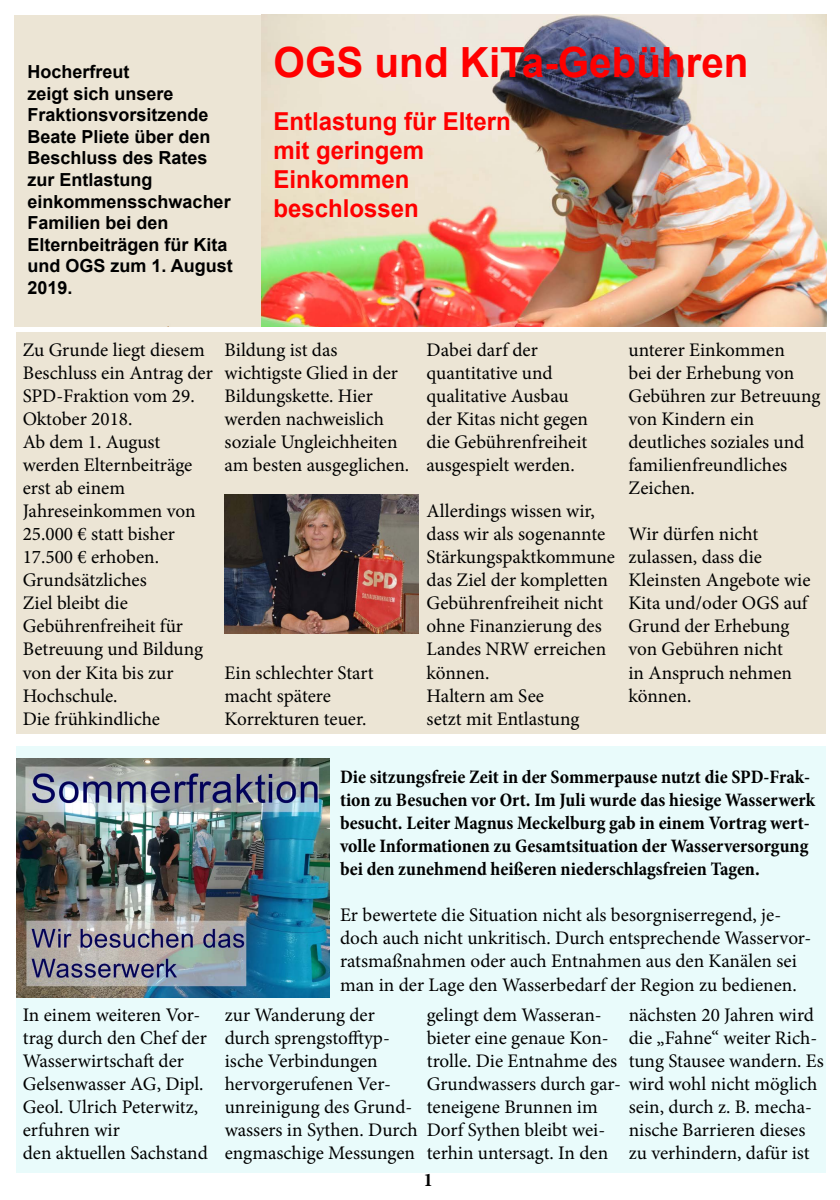
<style>
.page{position:relative;width:840px;height:1200px;background:#fff}
.page>*{position:absolute;margin:0;border:0;box-sizing:border-box;transform-origin:0 0}
.t1{font:700 41.6px "Arial";color:#f00}
.t2{font:700 24.72px/28.8px "Arial";color:#f00}
.t3{font:19.2px/23px "Minion Pro";color:#000}
.t4{font:700 condensed 19.2px/23px "Minion Pro";color:#000}
.t5{font:700 19.2px "Minion Pro";color:#000}
.t6{font:700 18px/21.6px "Arial";color:#000}
</style>
<div class="page">
<div style="left:17px;top:746px;width:809px;height:426px;background:#e9fbfb"></div>
<div style="left:17px;top:332px;width:809px;height:401px;background:#ece5d5"></div>
<div style="left:14px;top:16px;width:248px;height:310px;background:#ece5d5"></div>
<img style="left:262px;top:14px;width:565px;height:312px">
<img style="left:17px;top:758px;width:313px;height:239px">
<img style="left:225px;top:494px;width:193px;height:140px">
<p class="t6" style="left:28px;top:61px;width:207px">Hocherfreut<br>zeigt sich unsere<br>Fraktionsvorsitzende<br>Beate Pliete über den<br>Beschluss des Rates zur Entlastung einkommensschwacher<br>Familien bei den<br>Elternbeiträgen für Kita und OGS zum 1. August<br>2019.</p>
<h1 class="t1" style="left:274px;top:33px;width:477px">OGS und KiTa-Gebühren</h1>
<p class="t2" style="left:274px;top:108px;width:239px">Entlastung für Eltern mit geringem<br>Einkommen beschlossen</p>
<p class="t3" style="left:23px;top:338px;width:192px">Zu Grunde liegt diesem<br>Beschluss ein Antrag der<br>SPD-Fraktion vom 29.<br>Oktober 2018.<br>Ab dem 1. August werden Elternbeiträge erst ab einem<br>Jahreseinkommen von<br>25.000 € statt bisher<br>17.500 € erhoben.<br>Grundsätzliches<br>Ziel bleibt die<br>Gebührenfreiheit für<br>Betreuung und Bildung von der Kita bis zur<br>Hochschule.<br>Die frühkindliche</p>
<p class="t3" style="left:225px;top:338px;width:186px">Bildung ist das wichtigste Glied in der<br>Bildungskette. Hier werden nachweislich soziale Ungleichheiten am besten ausgeglichen.</p>
<p class="t3" style="left:225px;top:661px;width:151px">Ein schlechter Start macht spätere<br>Korrekturen teuer.</p>
<p class="t3" style="left:427px;top:338px;width:163px">Dabei darf der quantitative und qualitative Ausbau der Kitas nicht gegen die Gebührenfreiheit ausgespielt werden.</p>
<p class="t3" style="left:427px;top:500px;width:190px">Allerdings wissen wir, dass wir als sogenannte<br>Stärkungspaktkommune das Ziel der kompletten<br>Gebührenfreiheit nicht ohne Finanzierung des<br>Landes NRW erreichen können.<br>Haltern am See<br>setzt mit Entlastung</p>
<p class="t3" style="left:629px;top:338px;width:194px">unterer Einkommen<br>bei der Erhebung von<br>Gebühren zur Betreuung von Kindern ein deutliches soziales und familienfreundliches<br>Zeichen.</p>
<p class="t3" style="left:629px;top:523px;width:184px">Wir dürfen nicht zulassen, dass die<br>Kleinsten Angebote wie<br>Kita und/oder OGS auf<br>Grund der Erhebung von Gebühren nicht<br>in Anspruch nehmen können.</p>
<p class="t4" style="left:340px;top:765px;width:477px">Die sitzungsfreie Zeit in der Sommerpause nutzt die SPD-Frak&shy;tion zu Besuchen vor Ort. Im Juli wurde das hiesige Wasserwerk besucht. Leiter Magnus Meckelburg gab in einem Vortrag wert&shy;volle Informationen zu Gesamtsituation der Wasserversorgung bei den zunehmend heißeren niederschlagsfreien Tagen.</p>
<p class="t3" style="left:340px;top:904px;width:473px">Er bewertete die Situation nicht als besorgniserregend, je&shy;doch auch nicht unkritisch. Durch entsprechende Wasservor&shy;ratsmaßnahmen oder auch Entnahmen aus den Kanälen sei man in der Lage den Wasserbedarf der Region zu bedienen.</p>
<p class="t3" style="left:23px;top:1003px;width:187px">In einem weiteren Vor&shy;trag durch den Chef der<br>Wasserwirtschaft der<br>Gelsenwasser AG, Dipl.<br>Geol. Ulrich Peterwitz, erfuhren wir<br>den aktuellen Sachstand</p>
<p class="t3" style="left:225px;top:1003px;width:194px">zur Wanderung der durch sprengstofftyp&shy;ische Verbindungen hervorgerufenen Ver&shy;unreinigung des Grund&shy;wassers in Sythen. Durch engmaschige Messungen</p>
<p class="t3" style="left:427px;top:1003px;width:392px">gelingt dem Wasseran-<br>bieter eine genaue Kon-<br>trolle. Die Entnahme des<br>Grundwassers durch gar- wird wohl nicht möglich teneigene Brunnen im<br>Dorf Sythen bleibt wei-<br>terhin untersagt. In den</p>
<p class="t3" style="left:629px;top:1003px;width:197px">nächsten 20 Jahren wird die „Fahne“ weiter Rich&shy;tung Stausee wandern. Es</p>
<p class="t3" style="left:629px;top:1095px;width:185px">sein, durch z. B. mecha&shy;nische Barrieren dieses zu verhindern, dafür ist</p>
<p class="t5" style="left:424px;top:1167px;width:11px">1</p>
</div>
